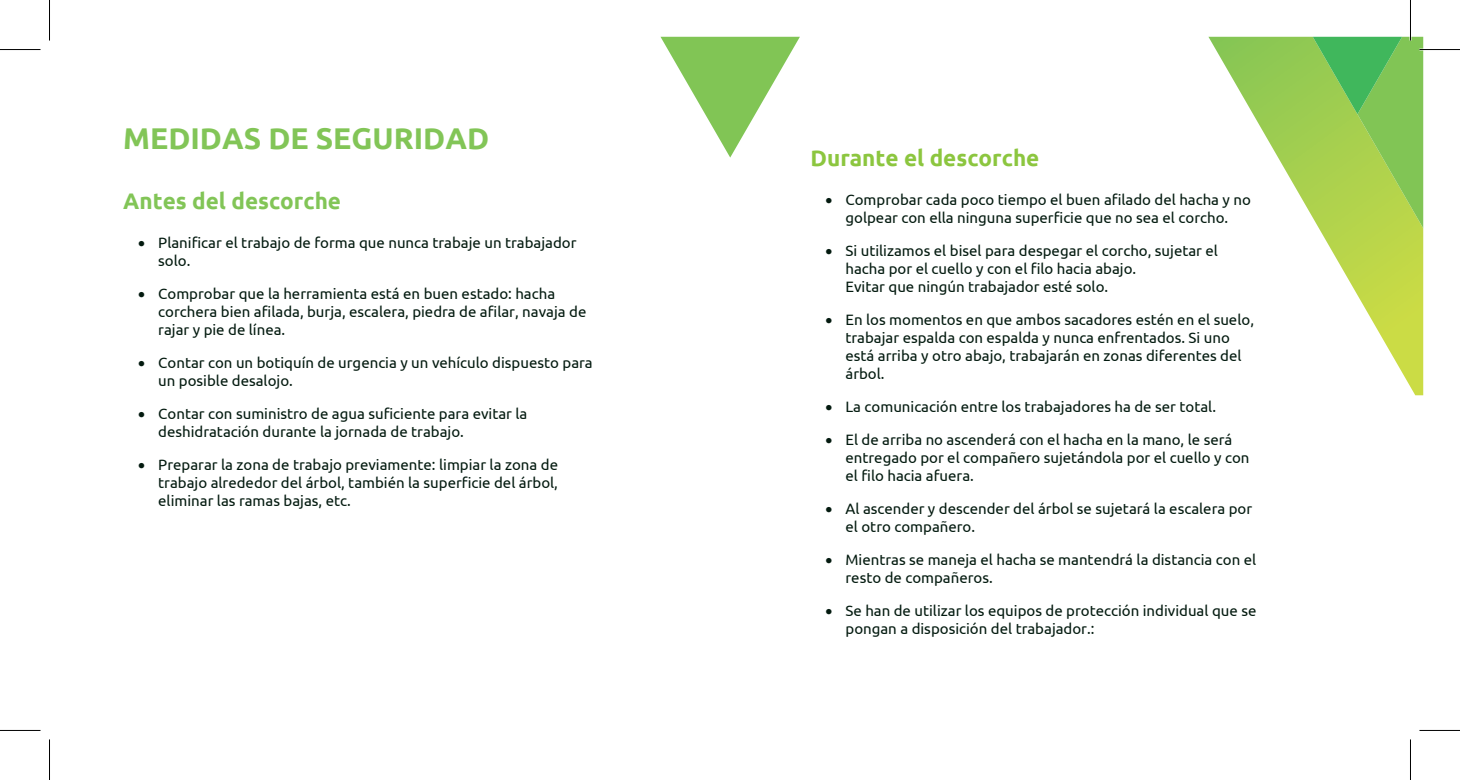
<style>
.page{position:relative;width:1460px;height:780px;background:#fff}
.page>*{position:absolute;margin:0;border:0;box-sizing:border-box;transform-origin:0 0}
.t1{font:700 30px "Ubuntu";color:#82c557}
.t2{font:700 22.5px "Ubuntu";color:#8cc63f}
.t3{font:700 22.5px "Ubuntu";color:#82c557}
.t4{font:15px/18px "Ubuntu";color:#031a0f}
</style>
<div class="page">
<svg style="left:1208px;top:37px;width:215px;height:358px"></svg>
<svg style="left:1312px;top:37px;width:111px;height:191px;background:#8bc853"></svg>
<hr style="left:1409px;top:0;width:2px;height:40px;background:#fff">
<hr style="left:0;top:49px;width:40px;height:1px;background:#000">
<hr style="left:1419px;top:49px;width:41px;height:1px;background:#000">
<hr style="left:0;top:730px;width:40px;height:1px;background:#000">
<hr style="left:1419px;top:730px;width:41px;height:1px;background:#000">
<hr style="left:49px;top:0;width:1px;height:40px;background:#000">
<hr style="left:49px;top:739px;width:1px;height:40px;background:#000">
<hr style="left:1410px;top:0;width:1px;height:40px;background:#000">
<hr style="left:1410px;top:739px;width:1px;height:40px;background:#000">
<svg style="left:660px;top:37px;width:140px;height:120px"></svg>
<h1 class="t1" style="left:123px;top:120px;width:367px">MEDIDAS DE SEGURIDAD</h1>
<h2 class="t3" style="left:123px;top:187px;width:219px">Antes del descorche</h2>
<p class="t4" style="left:158px;top:233px;width:420px;text-indent:-20px">• Planificar el trabajo de forma que nunca trabaje un trabajador solo.</p>
<p class="t4" style="left:158px;top:284px;width:430px;text-indent:-20px">• Comprobar que la herramienta está en buen estado: hacha corchera bien afilada, burja, escalera, piedra de afilar, navaja de rajar y pie de línea.</p>
<p class="t4" style="left:158px;top:353px;width:436px;text-indent:-20px">• Contar con un botiquín de urgencia y un vehículo dispuesto para un posible desalojo.</p>
<p class="t4" style="left:158px;top:404px;width:371px;text-indent:-20px">• Contar con suministro de agua suficiente para evitar la deshidratación durante la jornada de trabajo.</p>
<p class="t4" style="left:158px;top:455px;width:401px;text-align:justify;text-indent:-20px">• Preparar la zona de trabajo previamente: limpiar la zona de trabajo alrededor del árbol, también la superficie del árbol, eliminar las ramas bajas, etc.</p>
<h2 class="t2" style="left:810px;top:144px;width:230px">Durante el descorche</h2>
<p class="t4" style="left:825px;top:190px;width:427px;text-align:center">• Comprobar cada poco tiempo el buen afilado del hacha y no golpear con ella ninguna superficie que no sea el corcho.</p>
<p class="t4" style="left:845px;top:241px;width:374px;text-indent:-20px">• Si utilizamos el bisel para despegar el corcho, sujetar el hacha por el cuello y con el filo hacia abajo.<br>Evitar que ningún trabajador esté solo.</p>
<p class="t4" style="left:845px;top:310px;width:410px;text-indent:-20px">• En los momentos en que ambos sacadores estén en el suelo, trabajar espalda con espalda y nunca enfrentados. Si uno está arriba y otro abajo, trabajarán en zonas diferentes del árbol.</p>
<p class="t4" style="left:825px;top:397px;width:392px">• La comunicación entre los trabajadores ha de ser total.</p>
<p class="t4" style="left:845px;top:430px;width:405px;text-indent:-20px">• El de arriba no ascenderá con el hacha en la mano, le será entregado por el compañero sujetándola por el cuello y con el filo hacia afuera.</p>
<p class="t4" style="left:845px;top:499px;width:408px;text-indent:-20px">• Al ascender y descender del árbol se sujetará la escalera por el otro compañero.</p>
<p class="t4" style="left:845px;top:550px;width:412px;text-indent:-20px">• Mientras se maneja el hacha se mantendrá la distancia con el resto de compañeros.</p>
<p class="t4" style="left:845px;top:601px;width:412px;text-indent:-20px">• Se han de utilizar los equipos de protección individual que se pongan a disposición del trabajador.:</p>
</div>
